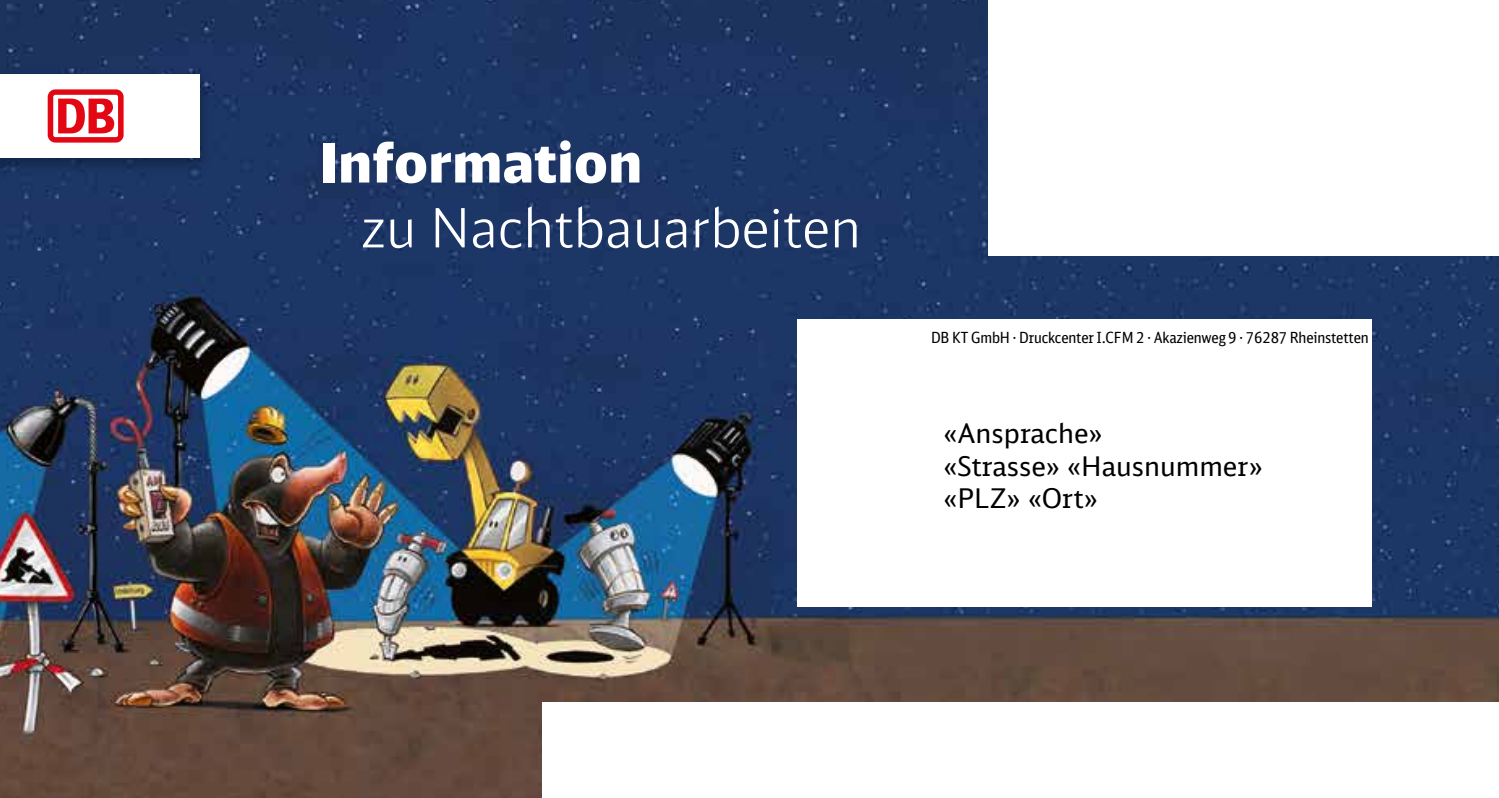
<style>
.page{position:relative;width:1499px;height:798px;background:#fff}
.page>*{position:absolute;margin:0;border:0;box-sizing:border-box;transform-origin:0 0}
.t1{font:300 54px "DB Head";letter-spacing:.015em;color:#fff}
.t2{font:300 54px "DB Head";letter-spacing:.015em;color:#fff}
.t3{font:27px/32.4px "DB Sans";color:#000}
.t4{font:15.3px "DB Sans Cond";letter-spacing:-.01em;color:#000}
</style>
<div class="page">
<img style="left:0;top:0;width:1499px;height:797px">
<img style="left:0;top:62px;width:218px;height:117px">
<div style="left:1px;top:74px;width:198px;height:84px;background:#fff"></div>
<svg style="left:48px;top:89px;width:76px;height:53px"></svg>
<div style="left:53px;top:95px;width:65px;height:42px;background:#fff;border-radius:2px"></div>
<svg style="left:58px;top:99px;width:56px;height:34px"></svg>
<div style="left:989px;top:0;width:510px;height:255px;background:#fff"></div>
<div style="left:925px;top:319px;width:446px;height:287px;background:#fff"></div>
<div style="left:542px;top:702px;width:957px;height:95px;background:#fff"></div>
<div style="left:797px;top:319px;width:128px;height:287px;background:#fff"></div>
<h1 class="t2" style="left:320px;top:128px;width:324px">Information</h1>
<h1 class="t1" style="left:361px;top:195px;width:501px">zu Nachtbauarbeiten</h1>
<p class="t4" style="left:931px;top:328px;width:439px">DB KT GmbH · Druckcenter I.CFM 2 · Akazienweg 9 · 76287 Rheinstetten</p>
<h2 class="t3" style="left:944px;top:417px;width:320px">«Ansprache»<br>«Strasse» «Hausnummer» «PLZ» «Ort»</h2>
</div>
